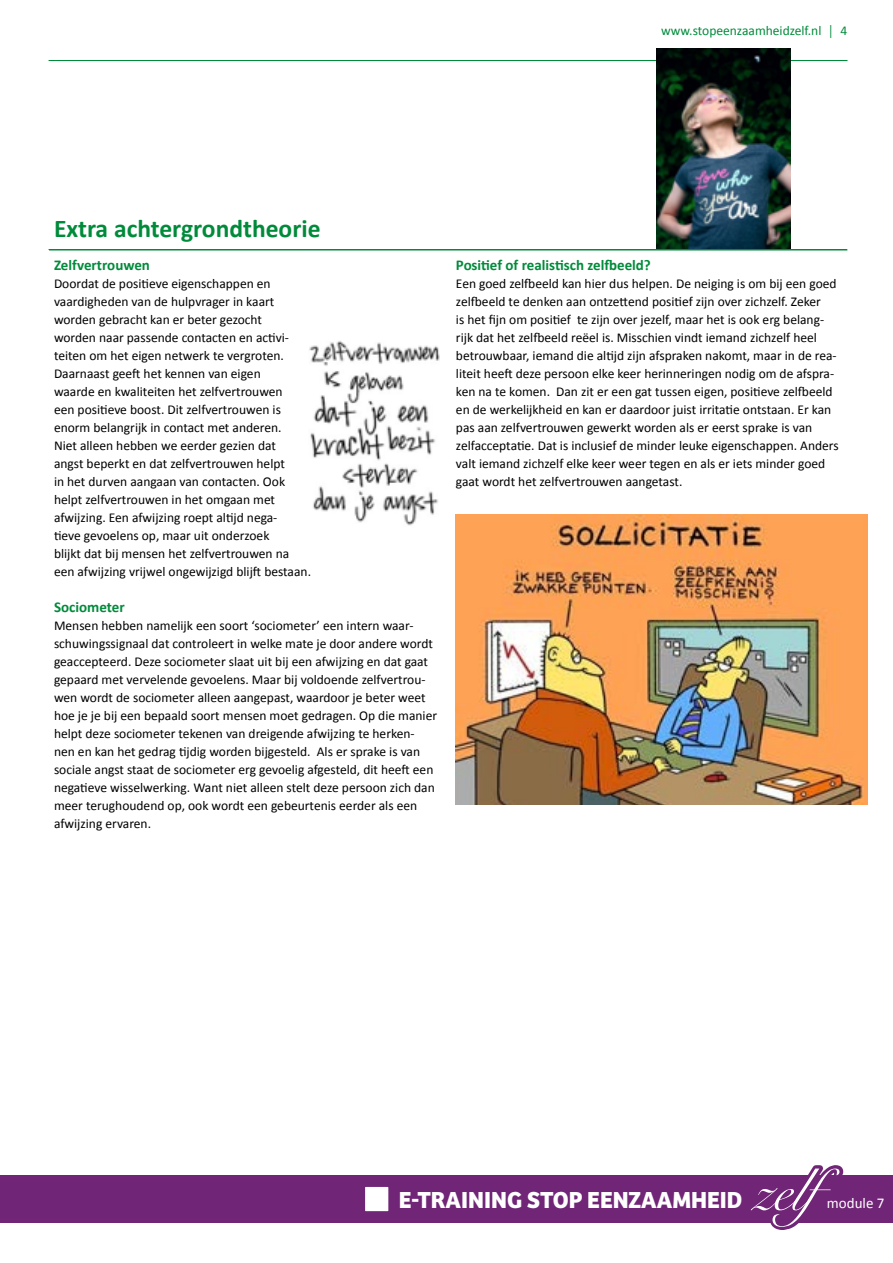
<style>
.page{position:relative;width:893px;height:1263px;background:#fff}
.page>*{position:absolute;margin:0;border:0;box-sizing:border-box;transform-origin:0 0}
.t1{font:59.4px "Snell Roundhand";color:#fff}
.t2{font:700 25.5px "Calibri";color:#008b3b}
.t3{font:700 24px "Bree";color:#fff}
.t4{font:700 15px "Calibri";color:#008b3b}
.t5{font:15px "Calibri";color:#fff}
.t6{font:13.5px/18px "Calibri";color:#000}
.t7{font:13.5px "Calibri";color:#008b3b}
</style>
<div class="page">
<div style="left:0;top:1175px;width:893px;height:47px;background:#702577"></div>
<div style="left:365px;top:1187px;width:23px;height:24px;background:#fff"></div>
<svg style="left:743px;top:1165px;width:106px;height:65px"></svg>
<svg style="left:49px;top:249px;width:798px;height:1px"></svg>
<svg style="left:49px;top:60px;width:798px;height:1px"></svg>
<img style="left:657px;top:49px;width:133px;height:199px">
<img style="left:309px;top:341px;width:130px;height:185px">
<img style="left:456px;top:514px;width:411px;height:290px">
<p class="t7" style="left:661px;top:21px;width:188px">www.stopeenzaamheidzelf.nl │ 4</p>
<h2 class="t2" style="left:54px;top:211px;width:268px">Extra achtergrondtheorie</h2>
<p class="t4" style="left:54px;top:254px;width:98px">Zelfvertrouwen</p>
<p class="t6" style="left:54px;top:274px;width:259px">Doordat de positieve eigenschappen en vaardigheden van de hulpvrager in kaart worden gebracht kan er beter gezocht<br>worden naar passende contacten en activi&shy;teiten om het eigen netwerk te vergroten.<br>Daarnaast geeft het kennen van eigen<br>waarde en kwaliteiten het zelfvertrouwen<br>een positieve boost. Dit zelfvertrouwen is enorm belangrijk in contact met anderen.<br>Niet alleen hebben we eerder gezien dat<br>angst beperkt en dat zelfvertrouwen helpt<br>in het durven aangaan van contacten. Ook helpt zelfvertrouwen in het omgaan met afwijzing. Een afwijzing roept altijd nega-<br>tieve gevoelens op, maar uit onderzoek<br>blijkt dat bij mensen het zelfvertrouwen na een afwijzing vrijwel ongewijzigd blijft bestaan.</p>
<p class="t4" style="left:54px;top:596px;width:72px">Sociometer</p>
<p class="t6" style="left:54px;top:616px;width:385px">Mensen hebben namelijk een soort ‘sociometer’ een intern waar&shy;schuwingssignaal dat controleert in welke mate je door andere wordt geaccepteerd. Deze sociometer slaat uit bij een afwijzing en dat gaat gepaard met vervelende gevoelens. Maar bij voldoende zelfvertrou&shy;wen wordt de sociometer alleen aangepast, waardoor je beter weet hoe je je bij een bepaald soort mensen moet gedragen. Op die manier helpt deze sociometer tekenen van dreigende afwijzing te herken&shy;nen en kan het gedrag tijdig worden bijgesteld. Als er sprake is van sociale angst staat de sociometer erg gevoelig afgesteld, dit heeft een negatieve wisselwerking. Want niet alleen stelt deze persoon zich dan meer terughoudend op, ook wordt een gebeurtenis eerder als een afwijzing ervaren.</p>
<p class="t4" style="left:456px;top:254px;width:196px">Positief of realistisch zelfbeeld?</p>
<p class="t6" style="left:456px;top:274px;width:384px">Een goed zelfbeeld kan hier dus helpen. De neiging is om bij een goed zelfbeeld te denken aan ontzettend positief zijn over zichzelf. Zeker<br>is het fijn om positief te zijn over jezelf, maar het is ook erg belang&shy;rijk dat het zelfbeeld reëel is. Misschien vindt iemand zichzelf heel betrouwbaar, iemand die altijd zijn afspraken nakomt, maar in de rea&shy;liteit heeft deze persoon elke keer herinneringen nodig om de afspra&shy;ken na te komen. Dan zit er een gat tussen eigen, positieve zelfbeeld en de werkelijkheid en kan er daardoor juist irritatie ontstaan. Er kan pas aan zelfvertrouwen gewerkt worden als er eerst sprake is van zelfacceptatie. Dat is inclusief de minder leuke eigenschappen. Anders valt iemand zichzelf elke keer weer tegen en als er iets minder goed gaat wordt het zelfvertrouwen aangetast.</p>
<h3 class="t3" style="left:399px;top:1185px;width:345px">E-TRAINING STOP EENZAAMHEID</h3>
<h1 class="t1" style="left:751px;top:1143px;width:122px">zelf</h1>
<p class="t5" style="left:827px;top:1192px;width:59px">module 7</p>
</div>
